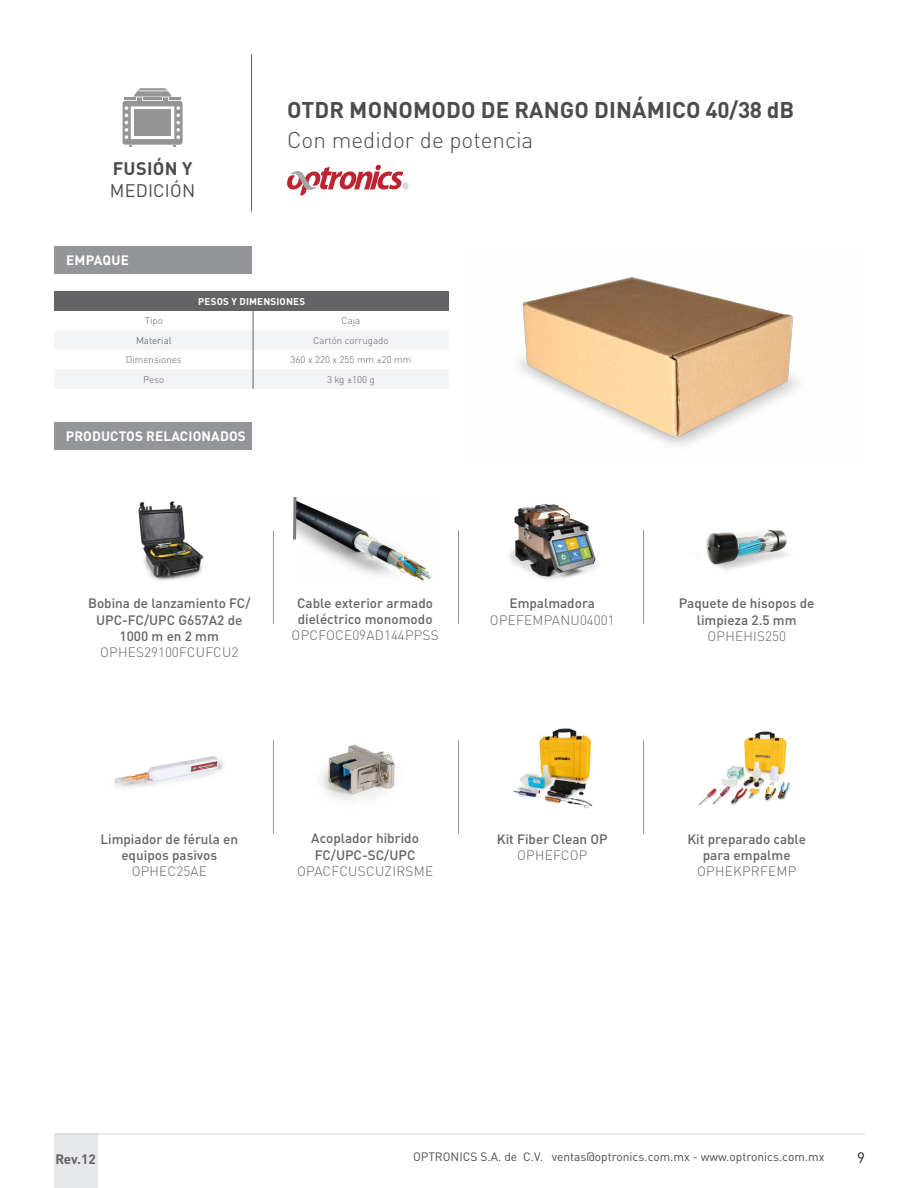
<style>
.page{position:relative;width:918px;height:1188px;background:#fff}
.page>*{position:absolute;margin:0;border:0;box-sizing:border-box;transform-origin:0 0}
.t1{font:700 22.5px "DIN Pro";letter-spacing:.005em;color:#4b4c4d}
.t2{font:300 22.5px "DIN Pro";color:#4b4c4d}
.t3{font:18px "DIN Pro";letter-spacing:.01em;color:#4b4c4d}
.t4{font:700 18px "DIN Pro";letter-spacing:.02em;color:#4b4c4d}
.t5{font:15px "DIN Pro";color:#231f20}
.t6{font:500 13.5px/16.2px "DIN Pro";color:#636366;text-align:center}
.t7{font:300 13.5px "DIN Pro";letter-spacing:.02em;color:#636366}
.t8{font:700 13.5px "DIN Pro";letter-spacing:.01em;color:#fff}
.t9{font:700 13.5px "DIN Pro";color:#636366}
.t10{font:12px "DIN Pro";color:#4b4c4d}
.t11{font:300 9.75px "DIN Pro";color:#636366}
.t12{font:700 9.75px "DIN Pro";letter-spacing:.02em;color:#fff}
.t13{font:300 9.75px "DIN Pro";color:#4b4c4d}
</style>
<div class="page">
<div style="left:54px;top:1134px;width:44px;height:54px;background:#e6e7e9"></div>
<hr style="left:55px;top:1134px;width:810px;height:1px;background:#d1d2d4">
<hr style="left:251px;top:54px;width:1px;height:157px;background:#636366">
<svg style="left:287px;top:165px;width:121px;height:30px"></svg>
<svg style="left:123px;top:88px;width:60px;height:59px"></svg>
<div style="left:54px;top:246px;width:198px;height:28px;background:#939598"></div>
<div style="left:55px;top:292px;width:394px;height:19px;background:#636366"></div>
<svg style="left:55px;top:311px;width:394px;height:78px"></svg>
<div style="left:54px;top:422px;width:198px;height:28px;background:#939598"></div>
<hr style="left:273px;top:530px;width:1px;height:94px;background:#939598">
<hr style="left:273px;top:740px;width:1px;height:94px;background:#939598">
<hr style="left:458px;top:530px;width:1px;height:94px;background:#939598">
<hr style="left:458px;top:740px;width:1px;height:94px;background:#939598">
<hr style="left:643px;top:530px;width:1px;height:94px;background:#939598">
<hr style="left:643px;top:740px;width:1px;height:94px;background:#939598">
<img style="left:509px;top:504px;width:88px;height:76px">
<img style="left:513px;top:728px;width:80px;height:81px">
<img style="left:138px;top:501px;width:66px;height:80px">
<img style="left:114px;top:756px;width:110px;height:32px">
<img style="left:706px;top:530px;width:83px;height:40px">
<img style="left:698px;top:731px;width:92px;height:75px">
<img style="left:298px;top:501px;width:134px;height:80px">
<img style="left:321px;top:744px;width:74px;height:56px">
<img style="left:518px;top:277px;width:280px;height:169px">
<svg style="left:293px;top:497px;width:5px;height:43px"></svg>
<h2 class="t4" style="left:113px;top:153px;width:81px">FUSIÓN Y</h2>
<h2 class="t3" style="left:110px;top:178px;width:87px">MEDICIÓN</h2>
<p class="t8" style="left:66px;top:249px;width:64px">EMPAQUE</p>
<h1 class="t1" style="left:287px;top:91px;width:508px">OTDR MONOMODO DE RANGO DINÁMICO 40/38 dB</h1>
<h1 class="t2" style="left:287px;top:122px;width:248px">Con medidor de potencia</h1>
<p class="t12" style="left:198px;top:293px;width:108px">PESOS Y DIMENSIONES</p>
<p class="t11" style="left:145px;top:313px;width:20px">Tipo</p>
<p class="t11" style="left:342px;top:313px;width:20px">Caja</p>
<p class="t13" style="left:136px;top:333px;width:37px">Material</p>
<p class="t11" style="left:313px;top:333px;width:77px">Cartón corrugado</p>
<p class="t11" style="left:126px;top:352px;width:57px">Dimensiones</p>
<p class="t11" style="left:291px;top:352px;width:122px">360 x 220 x 255 mm ±20 mm</p>
<p class="t11" style="left:143px;top:372px;width:23px">Peso</p>
<p class="t11" style="left:327px;top:371px;width:49px">3 kg ±100 g</p>
<p class="t8" style="left:66px;top:425px;width:182px">PRODUCTOS RELACIONADOS</p>
<p class="t6" style="left:88px;top:594px;width:164px">Bobina de lanzamiento FC/<br>UPC-FC/UPC G657A2 de<br>1000 m en 2 mm</p>
<p class="t7" style="left:100px;top:642px;width:140px">OPHES29100FCUFCU2</p>
<p class="t6" style="left:297px;top:593px;width:137px;text-align:left">Cable exterior armado dieléctrico monomodo</p>
<p class="t7" style="left:292px;top:625px;width:148px">OPCFOCE09AD144PPSS</p>
<p class="t6" style="left:510px;top:594px;width:87px">Empalmadora</p>
<p class="t7" style="left:490px;top:609px;width:126px">OPEFEMPANU04001</p>
<p class="t6" style="left:679px;top:594px;width:137px">Paquete de hisopos de limpieza 2.5 mm</p>
<p class="t7" style="left:708px;top:625px;width:80px">OPHEHIS250</p>
<p class="t6" style="left:100px;top:830px;width:139px">Limpiador de férula en equipos pasivos</p>
<p class="t7" style="left:132px;top:861px;width:77px">OPHEC25AE</p>
<p class="t6" style="left:311px;top:829px;width:109px;text-align:left">Acoplador hibrido<br>FC/UPC-SC/UPC</p>
<p class="t7" style="left:297px;top:861px;width:137px">OPACFCUSCUZIRSME</p>
<p class="t6" style="left:497px;top:830px;width:112px">Kit Fiber Clean OP</p>
<p class="t7" style="left:517px;top:845px;width:72px">OPHEFCOP</p>
<p class="t6" style="left:687px;top:830px;width:120px">Kit preparado cable para empalme</p>
<p class="t7" style="left:697px;top:861px;width:101px">OPHEKPRFEMP</p>
<p class="t9" style="left:56px;top:1148px;width:42px">Rev.12</p>
<p class="t10" style="left:413px;top:1149px;width:413px">OPTRONICS S.A. de C.V. ventas@optronics.com.mx - www.optronics.com.mx</p>
<p class="t5" style="left:857px;top:1148px;width:9px">9</p>
</div>
